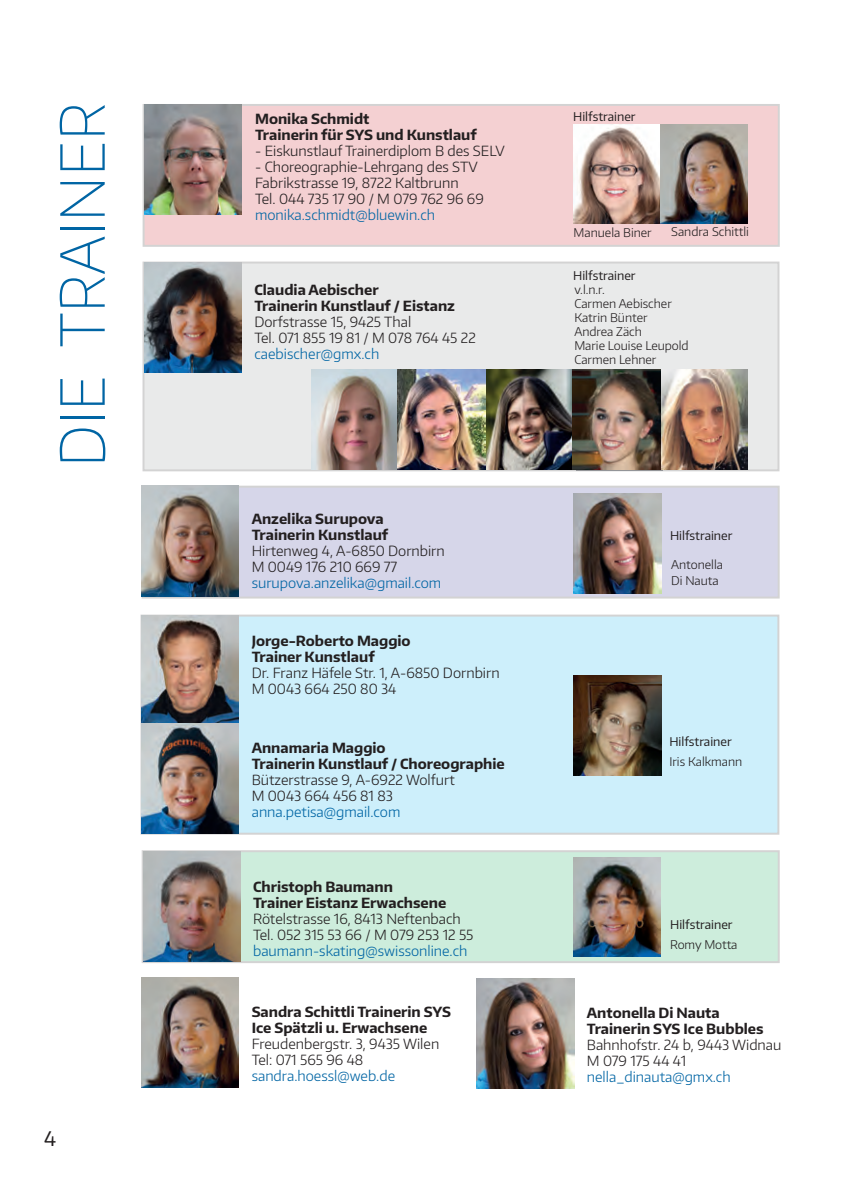
<style>
.page{position:relative;width:845px;height:1191px;background:#fff}
.page>*{position:absolute;margin:0;border:0;box-sizing:border-box;transform-origin:0 0}
.t1{font:100 60px "Encode Sans";color:#0065a4}
.t2{font:20px "Encode Sans";color:#231f20}
.t3{font:300 14px/16px "Encode Sans";color:#231f20}
.t4{font:700 14px/16px "Encode Sans";color:#231f20}
.t5{font:300 14px "Encode Sans";color:#0065a4}
.t6{font:300 12px/14px "Encode Sans";color:#231f20}
.t7{font:12px "Encode Sans";color:#231f20}
</style>
<div class="page">
<div style="left:142px;top:850px;width:637px;height:113px;background:#cdeddc"></div>
<div style="left:140px;top:614px;width:639px;height:220px;background:#cdeffb"></div>
<div style="left:142px;top:485px;width:637px;height:113px;background:#d6d6e9"></div>
<div style="left:142px;top:261px;width:637px;height:210px;background:#e9eaea"></div>
<div style="left:143px;top:104px;width:637px;height:143px;background:#f4d0d2"></div>
<img style="left:144px;top:104px;width:97px;height:110px">
<img style="left:144px;top:262px;width:97px;height:110px">
<img style="left:142px;top:486px;width:97px;height:110px">
<img style="left:142px;top:615px;width:97px;height:108px">
<img style="left:143px;top:851px;width:97px;height:110px">
<img style="left:142px;top:723px;width:97px;height:110px">
<img style="left:142px;top:977px;width:97px;height:110px">
<img style="left:477px;top:978px;width:97px;height:110px">
<img style="left:574px;top:124px;width:174px;height:99px">
<img style="left:311px;top:369px;width:436px;height:100px">
<img style="left:576px;top:372px;width:86px;height:99px">
<img style="left:574px;top:494px;width:87px;height:99px">
<img style="left:574px;top:676px;width:87px;height:99px">
<img style="left:573px;top:857px;width:87px;height:99px">
<h1 class="t1" style="left:43px;top:467px;width:366px;rotate:-90deg">DIE TRAINER</h1>
<p class="t4" style="left:255px;top:110px;width:223px">Monika Schmidt<br>Trainerin für SYS und Kunstlauf</p>
<p class="t3" style="left:255px;top:142px;width:251px">- Eiskunstlauf Trainerdiplom B des SELV</p>
<p class="t3" style="left:255px;top:158px;width:230px">- Choreographie-Lehrgang des STV<br>Fabrikstrasse 19, 8722 Kaltbrunn<br>Tel. 044 735 17 90 / M 079 762 96 69</p>
<p class="t5" style="left:255px;top:206px;width:181px">monika.schmidt@bluewin.ch</p>
<p class="t4" style="left:254px;top:282px;width:202px">Claudia Aebischer<br>Trainerin Kunstlauf / Eistanz</p>
<p class="t3" style="left:254px;top:314px;width:223px">Dorfstrasse 15, 9425 Thal<br>Tel. 071 855 19 81 / M 078 764 45 22</p>
<p class="t5" style="left:254px;top:345px;width:126px">caebischer@gmx.ch</p>
<p class="t4" style="left:252px;top:510px;width:138px">Anzelika Surupova<br>Trainerin Kunstlauf</p>
<p class="t3" style="left:252px;top:542px;width:195px">Hirtenweg 4, A-6850 Dornbirn<br>M 0049 176 210 669 77</p>
<p class="t5" style="left:252px;top:574px;width:191px">surupova.anzelika@gmail.com</p>
<p class="t4" style="left:252px;top:632px;width:160px">Jorge-Roberto Maggio<br>Trainer Kunstlauf</p>
<p class="t3" style="left:252px;top:664px;width:249px">Dr. Franz Häfele Str. 1, A-6850 Dornbirn<br>M 0043 664 250 80 34</p>
<p class="t4" style="left:252px;top:739px;width:254px">Annamaria Maggio<br>Trainerin Kunstlauf / Choreographie</p>
<p class="t3" style="left:252px;top:771px;width:205px">Bützerstrasse 9, A-6922 Wolfurt<br>M 0043 664 456 81 83</p>
<p class="t5" style="left:252px;top:802px;width:150px">anna.petisa@gmail.com</p>
<p class="t4" style="left:253px;top:878px;width:195px">Christoph Baumann<br>Trainer Eistanz Erwachsene</p>
<p class="t3" style="left:253px;top:910px;width:222px">Rötelstrasse 16, 8413 Neftenbach<br>Tel. 052 315 53 66 / M 079 253 12 55</p>
<p class="t5" style="left:253px;top:941px;width:216px">baumann-skating@swissonline.ch</p>
<h2 class="t2" style="left:44px;top:1125px;width:14px">4</h2>
<p class="t4" style="left:252px;top:1003px;width:201px">Sandra Schittli Trainerin SYS<br>Ice Spätzli u. Erwachsene</p>
<p class="t3" style="left:252px;top:1035px;width:189px">Freudenbergstr. 3, 9435 Wilen<br>Tel: 071 565 96 48</p>
<p class="t5" style="left:252px;top:1066px;width:145px">sandra.hoessl@web.de</p>
<p class="t7" style="left:573px;top:108px;width:64px">Hilfstrainer</p>
<p class="t6" style="left:573px;top:225px;width:80px">Manuela Biner</p>
<p class="t6" style="left:671px;top:224px;width:79px">Sandra Schittli</p>
<p class="t7" style="left:573px;top:267px;width:64px">Hilfstrainer</p>
<p class="t6" style="left:574px;top:282px;width:116px">v.l.n.r.<br>Carmen Aebischer<br>Katrin Bünter<br>Andrea Zäch<br>Marie Louise Leupold<br>Carmen Lehner</p>
<p class="t7" style="left:670px;top:528px;width:64px">Hilfstrainer</p>
<p class="t6" style="left:671px;top:556px;width:53px;line-height:16px">Antonella<br>Di Nauta</p>
<p class="t7" style="left:669px;top:734px;width:64px">Hilfstrainer</p>
<p class="t6" style="left:669px;top:754px;width:74px">Iris Kalkmann</p>
<p class="t7" style="left:670px;top:917px;width:64px">Hilfstrainer</p>
<p class="t6" style="left:670px;top:937px;width:69px">Romy Motta</p>
<p class="t4" style="left:587px;top:1004px;width:178px">Antonella Di Nauta<br>Trainerin SYS Ice Bubbles</p>
<p class="t3" style="left:587px;top:1036px;width:196px">Bahnhofstr. 24 b, 9443 Widnau<br>M 079 175 44 41</p>
<p class="t5" style="left:587px;top:1067px;width:145px">nella_dinauta@gmx.ch</p>
</div>
